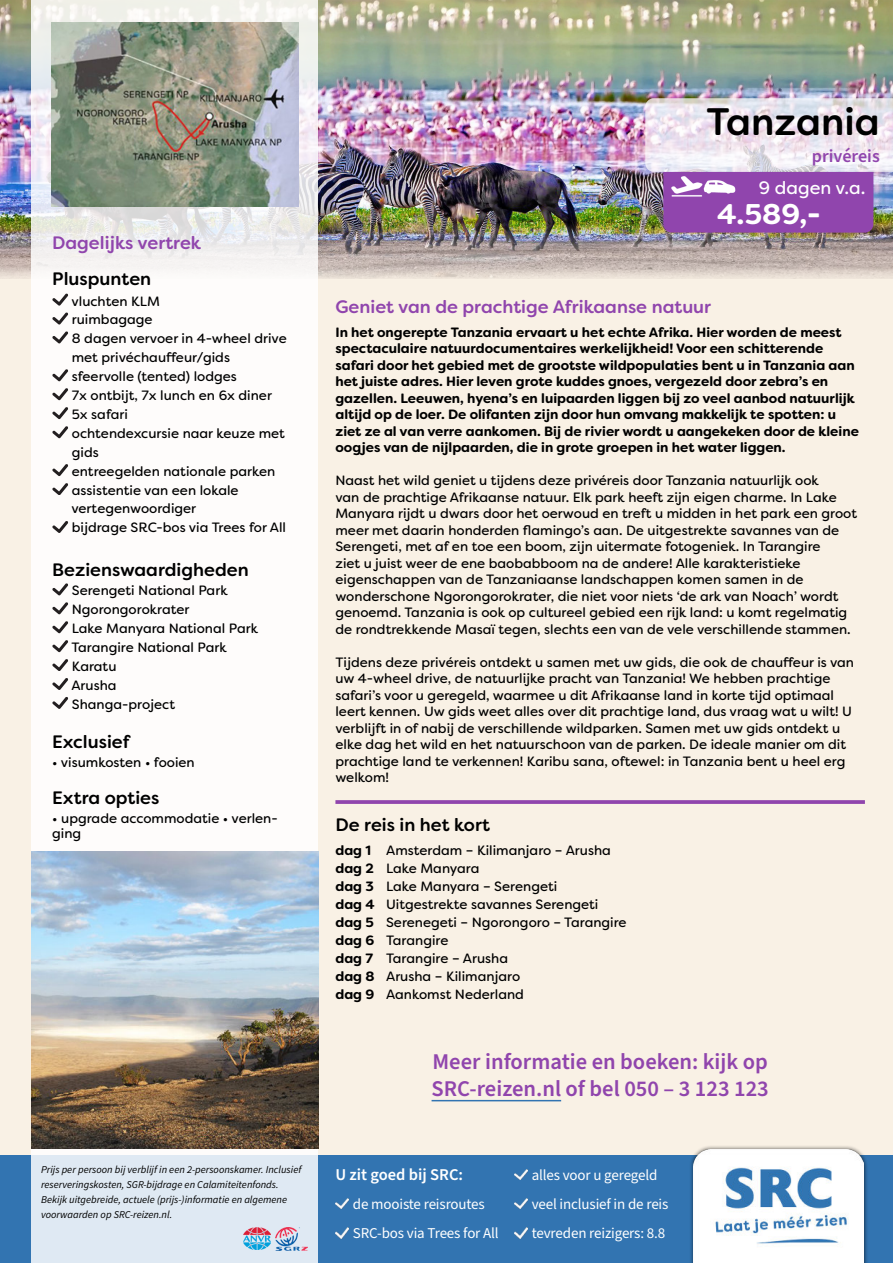
<style>
.page{position:relative;width:893px;height:1263px;background:#fff}
.page>*{position:absolute;margin:0;border:0;box-sizing:border-box;transform-origin:0 0}
.t1{font:500 38.25px "Filson Soft";color:#000}
.t2{font:700 28.5px "Filson Soft";color:#fff}
.t3{font:600 22.5px/27px "Source Sans Pro";color:#9045ad}
.t4{font:500 18px "Filson Soft";color:#000}
.t5{font:500 18px "Filson Soft";color:#9045ad}
.t6{font:18px "Filson Soft";color:#fff}
.t7{font:600 18px "Source Sans Pro";color:#9045ad}
.t8{font:600 16.5px "Source Sans Pro";color:#fff}
.t9{font:15px "Source Sans Pro";letter-spacing:-.01em;color:#fff}
.t10{font:13.5px/18.9px "Filson Soft";color:#000}
.t11{font:700 13.5px/18px "Filson Soft";color:#000}
.t12{font:italic 10.5px "Source Sans Variable";color:#000}
</style>
<div class="page">
<div style="left:0;top:242px;width:893px;height:913px;background:#f9f1e5"></div>
<img style="left:0;top:0;width:893px;height:279px">
<div style="left:0;top:1155px;width:893px;height:108px;background:#3274b1"></div>
<div style="left:689px;top:1145px;width:179px;height:118px;background:#000;opacity:.7"></div>
<img style="left:693px;top:1149px;width:171px;height:114px">
<svg style="left:32px;top:0;width:286px;height:1263px;background:#f7f7f7"></svg>
<img style="left:243px;top:1228px;width:27px;height:22px">
<img style="left:275px;top:1228px;width:32px;height:22px">
<svg style="left:515px;top:1228px;width:12px;height:10px"></svg>
<svg style="left:515px;top:1199px;width:12px;height:10px"></svg>
<svg style="left:515px;top:1169px;width:12px;height:10px"></svg>
<svg style="left:335px;top:1228px;width:13px;height:10px"></svg>
<svg style="left:335px;top:1199px;width:13px;height:10px"></svg>
<hr style="left:432px;top:1100px;width:129px;height:1px;background:#3274b1">
<svg style="left:335px;top:800px;width:530px;height:4px;background:#964fb0"></svg>
<img style="left:32px;top:851px;width:286px;height:297px">
<svg style="left:52px;top:697px;width:16px;height:12px"></svg>
<svg style="left:52px;top:678px;width:16px;height:12px"></svg>
<svg style="left:52px;top:659px;width:16px;height:12px"></svg>
<svg style="left:52px;top:640px;width:16px;height:12px"></svg>
<svg style="left:52px;top:621px;width:16px;height:12px"></svg>
<svg style="left:52px;top:602px;width:16px;height:12px"></svg>
<svg style="left:52px;top:583px;width:16px;height:12px"></svg>
<svg style="left:52px;top:521px;width:16px;height:12px"></svg>
<svg style="left:52px;top:483px;width:16px;height:12px"></svg>
<svg style="left:52px;top:464px;width:16px;height:12px"></svg>
<svg style="left:52px;top:426px;width:16px;height:12px"></svg>
<svg style="left:52px;top:407px;width:16px;height:12px"></svg>
<svg style="left:52px;top:388px;width:16px;height:12px"></svg>
<svg style="left:52px;top:369px;width:16px;height:12px"></svg>
<svg style="left:52px;top:331px;width:16px;height:12px"></svg>
<svg style="left:52px;top:312px;width:16px;height:12px"></svg>
<svg style="left:52px;top:294px;width:16px;height:11px"></svg>
<img style="left:51px;top:22px;width:247px;height:185px">
<svg style="left:645px;top:98px;width:248px;height:135px"></svg>
<h3 class="t5" style="left:52px;top:231px;width:151px">Dagelijks vertrek</h3>
<h3 class="t4" style="left:52px;top:267px;width:100px">Pluspunten</h3>
<p class="t10" style="left:71px;top:291px;width:217px">vluchten KLM<br>ruimbagage<br>8 dagen vervoer in 4-wheel drive met privéchauffeur/gids sfeervolle (tented) lodges<br>7x ontbijt, 7x lunch en 6x diner<br>5x safari<br>ochtendexcursie naar keuze met gids<br>entreegelden nationale parken assistentie van een lokale vertegenwoordiger<br>bijdrage SRC-bos via Trees for All</p>
<h3 class="t4" style="left:52px;top:559px;width:198px">Bezienswaardigheden</h3>
<p class="t10" style="left:71px;top:581px;width:188px">Serengeti National Park<br>Ngorongorokrater<br>Lake Manyara National Park<br>Tarangire National Park<br>Karatu<br>Arusha<br>Shanga-project</p>
<h3 class="t4" style="left:52px;top:730px;width:79px">Exclusief</h3>
<p class="t10" style="left:52px;top:753px;width:144px">• visumkosten • fooien</p>
<h3 class="t4" style="left:52px;top:786px;width:109px">Extra opties</h3>
<p class="t10" style="left:52px;top:810px;width:227px;line-height:15px">• upgrade accommodatie • verlen&shy;ging</p>
<p class="t12" style="left:41px;top:1163px;width:262px">Prijs per persoon bij verblijf in een 2-persoonskamer. Inclusief</p>
<p class="t12" style="left:41px;top:1178px;width:239px">reserveringskosten, SGR-bijdrage en Calamiteitenfonds.</p>
<p class="t12" style="left:41px;top:1193px;width:248px">Bekijk uitgebreide, actuele (prijs-)informatie en algemene</p>
<p class="t12" style="left:41px;top:1208px;width:133px">voorwaarden op SRC-reizen.nl.</p>
<h1 class="t1" style="left:707px;top:97px;width:175px">Tanzania</h1>
<h3 class="t7" style="left:812px;top:144px;width:69px">privéreis</h3>
<h3 class="t6" style="left:759px;top:176px;width:108px">9 dagen v.a.</h3>
<h2 class="t2" style="left:717px;top:196px;width:105px">4.589,-</h2>
<h3 class="t5" style="left:335px;top:295px;width:377px">Geniet van de prachtige Afrikaanse natuur</h3>
<p class="t11" style="left:335px;top:324px;width:525px;line-height:16.5px">In het ongerepte Tanzania ervaart u het echte Afrika. Hier worden de meest spectaculaire natuurdocumentaires werkelijkheid! Voor een schitterende safari door het gebied met de grootste wildpopulaties bent u in Tanzania aan het juiste adres. Hier leven grote kuddes gnoes, vergezeld door zebra’s en gazellen. Leeuwen, hyena’s en luipaarden liggen bij zo veel aanbod natuurlijk altijd op de loer. De olifanten zijn door hun omvang makkelijk te spotten: u ziet ze al van verre aankomen. Bij de rivier wordt u aangekeken door de kleine oogjes van de nijlpaarden, die in grote groepen in het water liggen.</p>
<p class="t10" style="left:335px;top:472px;width:523px;line-height:16.5px">Naast het wild geniet u tijdens deze privéreis door Tanzania natuurlijk ook<br>van de prachtige Afrikaanse natuur. Elk park heeft zijn eigen charme. In Lake Manyara rijdt u dwars door het oerwoud en treft u midden in het park een groot meer met daarin honderden flamingo’s aan. De uitgestrekte savannes van de Serengeti, met af en toe een boom, zijn uitermate fotogeniek. In Tarangire<br>ziet u juist weer de ene baobabboom na de andere! Alle karakteristieke eigenschappen van de Tanzaniaanse landschappen komen samen in de wonderschone Ngorongorokrater, die niet voor niets ‘de ark van Noach’ wordt genoemd. Tanzania is ook op cultureel gebied een rijk land: u komt regelmatig de rondtrekkende Masaï tegen, slechts een van de vele verschillende stammen.</p>
<p class="t10" style="left:335px;top:654px;width:520px;line-height:16.5px">Tijdens deze privéreis ontdekt u samen met uw gids, die ook de chauffeur is van uw 4-wheel drive, de natuurlijke pracht van Tanzania! We hebben prachtige safari’s voor u geregeld, waarmee u dit Afrikaanse land in korte tijd optimaal leert kennen. Uw gids weet alles over dit prachtige land, dus vraag wat u wilt! U verblijft in of nabij de verschillende wildparken. Samen met uw gids ontdekt u elke dag het wild en het natuurschoon van de parken. De ideale manier om dit prachtige land te verkennen! Karibu sana, oftewel: in Tanzania bent u heel erg welkom!</p>
<h3 class="t4" style="left:335px;top:813px;width:156px">De reis in het kort</h3>
<p class="t11" style="left:335px;top:841px;width:41px">dag 1 dag 2 dag 3 dag 4 dag 5 dag 6 dag 7 dag 8 dag 9</p>
<p class="t10" style="left:386px;top:841px;width:242px;line-height:18px">Amsterdam – Kilimanjaro – Arusha<br>Lake Manyara<br>Lake Manyara – Serengeti<br>Uitgestrekte savannes Serengeti<br>Serenegeti – Ngorongoro – Tarangire<br>Tarangire<br>Tarangire – Arusha<br>Arusha – Kilimanjaro<br>Aankomst Nederland</p>
<h3 class="t3" style="left:432px;top:1049px;width:339px">Meer informatie en boeken: kijk op<br>SRC-reizen.nl of bel 050 – 3 123 123</h3>
<p class="t8" style="left:335px;top:1163px;width:129px">U zit goed bij SRC:</p>
<p class="t9" style="left:532px;top:1164px;width:127px">alles voor u geregeld</p>
<p class="t9" style="left:353px;top:1194px;width:133px">de mooiste reisroutes</p>
<p class="t9" style="left:532px;top:1194px;width:138px">veel inclusief in de reis</p>
<p class="t9" style="left:353px;top:1223px;width:147px">SRC-bos via Trees for All</p>
<p class="t9" style="left:532px;top:1223px;width:135px">tevreden reizigers: 8.8</p>
</div>
